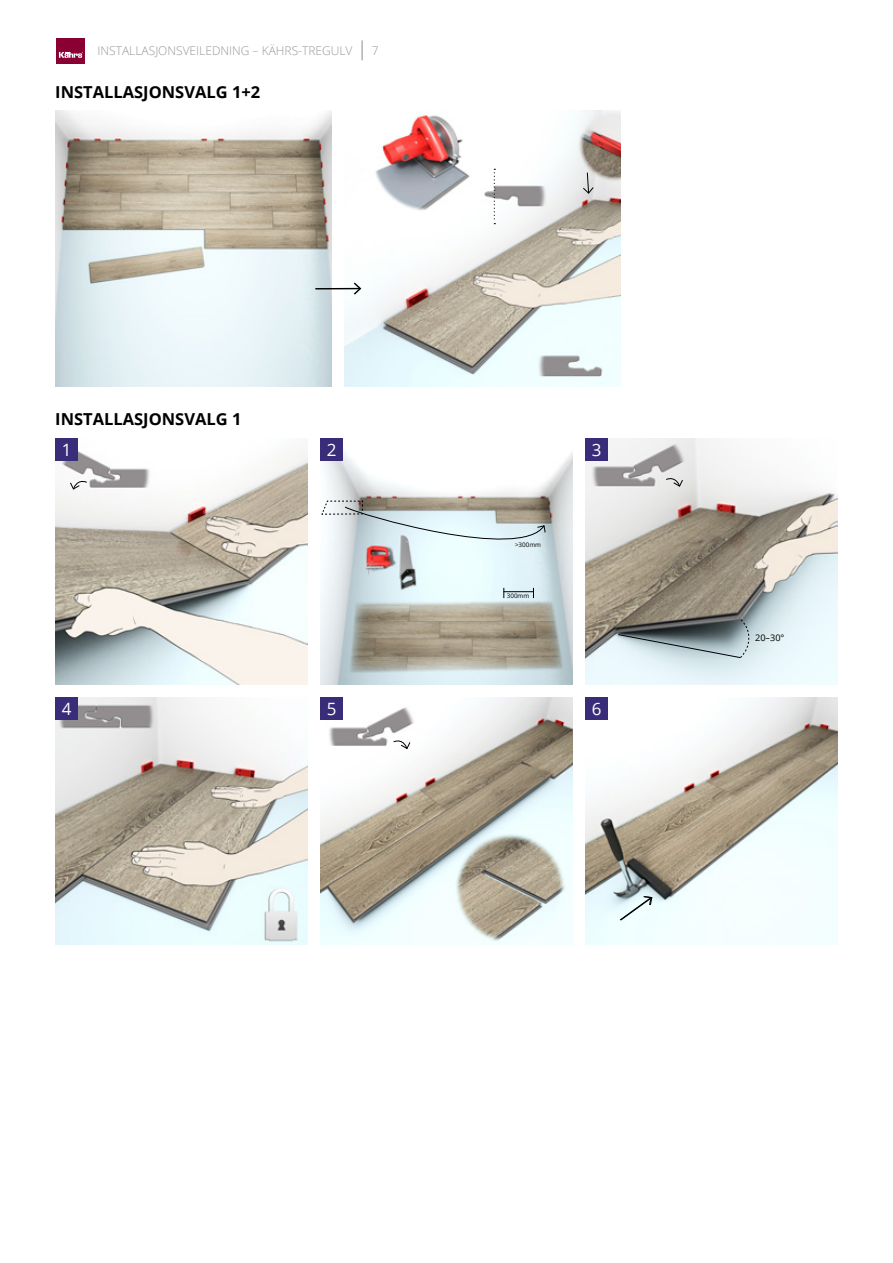
<style>
.page{position:relative;width:893px;height:1263px;background:#fff}
.page>*{position:absolute;margin:0;border:0;box-sizing:border-box;transform-origin:0 0}
.t1{font:16.95px "Open Sans";color:#fff}
.t2{font:700 16.5px "Open Sans";color:#000}
.t3{font:300 12px "Open Sans";color:#989898}
.t4{font:9.15px "Open Sans";color:#000}
.t5{font:6.3px "Open Sans";color:#000}
</style>
<div class="page">
<svg style="left:362px;top:40px;width:1px;height:20px"></svg>
<div style="left:56px;top:38px;width:29px;height:25px;background:#8a0032"></div>
<svg style="left:59px;top:52px;width:24px;height:6px"></svg>
<img style="left:55px;top:111px;width:277px;height:276px">
<img style="left:344px;top:111px;width:277px;height:276px">
<svg style="left:494px;top:169px;width:1px;height:55px"></svg>
<svg style="left:582px;top:172px;width:12px;height:22px"></svg>
<img style="left:55px;top:697px;width:253px;height:247px">
<div style="left:55px;top:697px;width:23px;height:23px;background:#392d7a"></div>
<img style="left:320px;top:451px;width:253px;height:234px">
<div style="left:320px;top:438px;width:23px;height:23px;background:#392d7a"></div>
<hr style="left:504px;top:591px;width:30px;height:1px;background:#000">
<svg style="left:321px;top:501px;width:225px;height:60px"></svg>
<img style="left:585px;top:697px;width:253px;height:247px">
<div style="left:585px;top:697px;width:23px;height:23px;background:#392d7a"></div>
<svg style="left:619px;top:895px;width:34px;height:26px"></svg>
<img style="left:55px;top:447px;width:253px;height:238px">
<div style="left:55px;top:438px;width:23px;height:23px;background:#392d7a"></div>
<svg style="left:70px;top:478px;width:17px;height:12px"></svg>
<img style="left:586px;top:438px;width:251px;height:247px">
<div style="left:585px;top:438px;width:23px;height:23px;background:#392d7a"></div>
<svg style="left:618px;top:619px;width:134px;height:39px"></svg>
<svg style="left:665px;top:476px;width:18px;height:11px"></svg>
<img style="left:320px;top:697px;width:253px;height:247px">
<div style="left:320px;top:697px;width:23px;height:23px;background:#392d7a"></div>
<svg style="left:393px;top:738px;width:18px;height:11px"></svg>
<hr style="left:315px;top:288px;width:45px;height:1px;background:#000">
<svg style="left:352px;top:281px;width:10px;height:15px"></svg>
<p class="t3" style="left:98px;top:43px;width:256px">INSTALLASJONSVEILEDNING – KÄHRS-TREGULV</p>
<p class="t3" style="left:372px;top:43px;width:8px">7</p>
<h2 class="t2" style="left:55px;top:80px;width:207px">INSTALLASJONSVALG 1+2</h2>
<h2 class="t2" style="left:55px;top:407px;width:188px">INSTALLASJONSVALG 1</h2>
<h1 class="t1" style="left:62px;top:438px;width:11px">1</h1>
<h1 class="t1" style="left:592px;top:438px;width:11px">3</h1>
<h1 class="t1" style="left:327px;top:438px;width:11px">2</h1>
<p class="t5" style="left:515px;top:541px;width:28px">&gt;300mm</p>
<h1 class="t1" style="left:62px;top:697px;width:11px">4</h1>
<h1 class="t1" style="left:327px;top:697px;width:11px">5</h1>
<p class="t5" style="left:507px;top:591px;width:24px">300mm</p>
<h1 class="t1" style="left:592px;top:697px;width:11px">6</h1>
<p class="t4" style="left:755px;top:632px;width:31px">20–30°</p>
</div>
